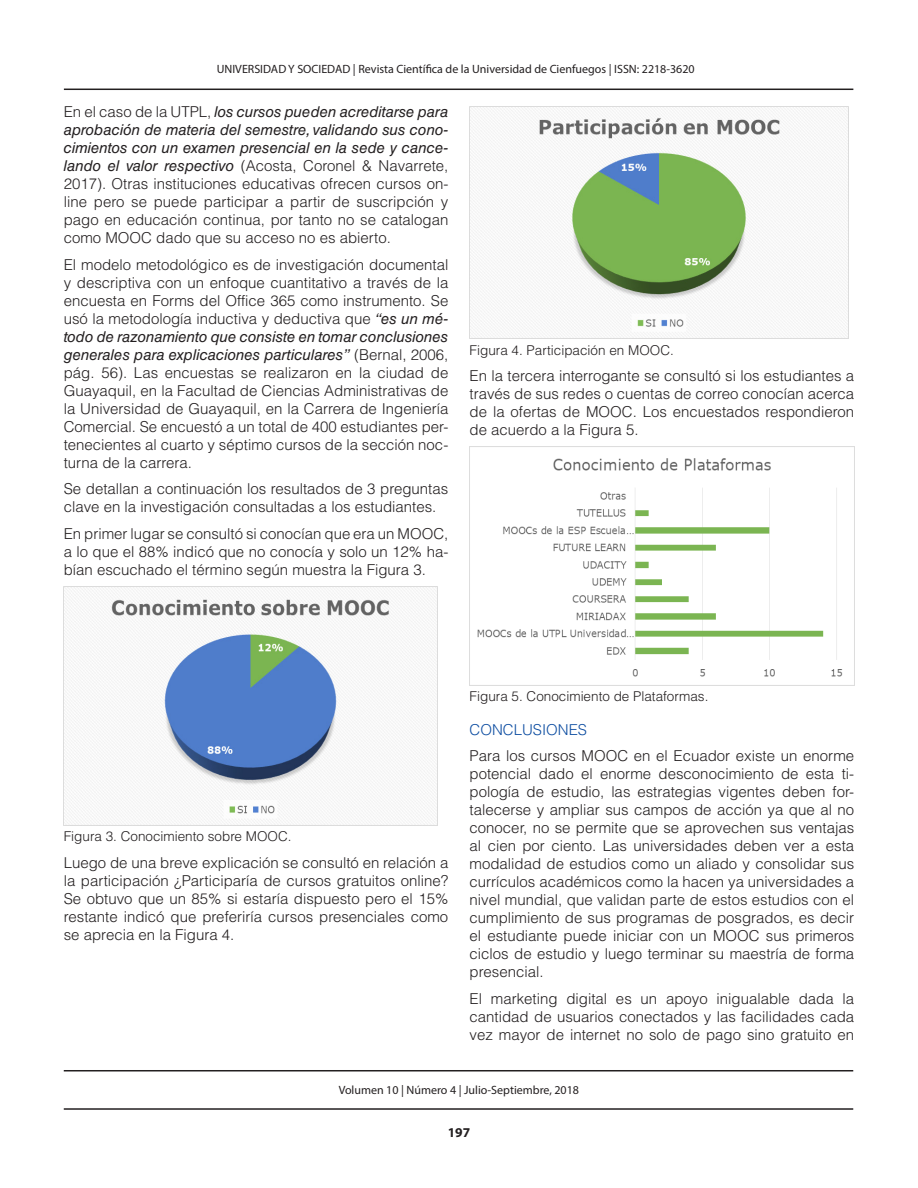
<style>
.page{position:relative;width:918px;height:1188px;background:#fff}
.page>*{position:absolute;margin:0;border:0;box-sizing:border-box;transform-origin:0 0}
.TEXTO{font:300 15px/18px "Helvetica LT Std";color:#231f20;text-align:justify}
.TITULOS_AZUL{font:300 15px "Helvetica LT Std";color:#0d4da1}
.pie_de_foto{font:300 13.5px "Helvetica LT Std";color:#231f20}
.t1{font:700 13.5px "Myriad Pro";color:#231f20}
.t2{font:12px "Myriad Pro";color:#231f20}
.s1{font-weight:400;font-style:italic}
</style>
<div class="page">
<hr style="left:64px;top:89px;width:789px;height:1px;background:#231f20">
<hr style="left:64px;top:1108px;width:789px;height:2px;background:#231f20">
<hr style="left:64px;top:1070px;width:789px;height:1px;background:#231f20">
<img style="left:64px;top:586px;width:374px;height:239px">
<img style="left:470px;top:106px;width:378px;height:233px">
<img style="left:477px;top:458px;width:366px;height:219px">
<p class="t2" style="left:217px;top:61px;width:479px">UNIVERSIDAD Y SOCIEDAD | Revista Científica de la Universidad de Cienfuegos | ISSN: 2218-3620</p>
<p class="TEXTO" style="left:64px;top:103px;width:386px">En el caso de la UTPL, <span class="s1">los cursos pueden acreditarse para aprobación de materia del semestre, validando sus cono&shy;cimientos con un examen presencial en la sede y cance&shy;lando el valor respectivo</span> (Acosta, Coronel &amp; Navarrete, 2017). Otras instituciones educativas ofrecen cursos on&shy;line pero se puede participar a partir de suscripción y pago en educación continua, por tanto no se catalogan como MOOC dado que su acceso no es abierto.</p>
<p class="TEXTO" style="left:64px;top:255px;width:386px">El modelo metodológico es de investigación documental y descriptiva con un enfoque cuantitativo a través de la encuesta en Forms del Office 365 como instrumento. Se usó la metodología inductiva y deductiva que <span class="s1">“es un mé&shy;todo de razonamiento que consiste en tomar conclusiones generales para explicaciones particulares”</span> (Bernal, 2006, pág. 56). Las encuestas se realizaron en la ciudad de Guayaquil, en la Facultad de Ciencias Administrativas de la Universidad de Guayaquil, en la Carrera de Ingeniería Comercial. Se encuestó a un total de 400 estudiantes per&shy;tenecientes al cuarto y séptimo cursos de la sección noc&shy;turna de la carrera.</p>
<p class="TEXTO" style="left:64px;top:480px;width:386px">Se detallan a continuación los resultados de 3 preguntas clave en la investigación consultadas a los estudiantes.</p>
<p class="TEXTO" style="left:64px;top:524px;width:386px">En primer lugar se consultó si conocían que era un MOOC, a lo que el 88% indicó que no conocía y solo un 12% ha&shy;bían escuchado el término según muestra la Figura 3.</p>
<p class="pie_de_foto" style="left:470px;top:342px;width:206px">Figura 4. Participación en MOOC.</p>
<p class="TEXTO" style="left:470px;top:367px;width:386px">En la tercera interrogante se consultó si los estudiantes a través de sus redes o cuentas de correo conocían acerca de la ofertas de MOOC. Los encuestados respondieron de acuerdo a la Figura 5.</p>
<p class="pie_de_foto" style="left:64px;top:828px;width:229px">Figura 3. Conocimiento sobre MOOC.</p>
<p class="TEXTO" style="left:64px;top:853px;width:386px">Luego de una breve explicación se consultó en relación a la participación ¿Participaría de cursos gratuitos online?<br>Se obtuvo que un 85% si estaría dispuesto pero el 15% restante indicó que preferiría cursos presenciales como se aprecia en la Figura 4.</p>
<p class="pie_de_foto" style="left:470px;top:688px;width:240px">Figura 5. Conocimiento de Plataformas.</p>
<p class="TITULOS_AZUL" style="left:470px;top:720px;width:119px">CONCLUSIONES</p>
<p class="TEXTO" style="left:470px;top:747px;width:386px">Para los cursos MOOC en el Ecuador existe un enorme potencial dado el enorme desconocimiento de esta ti&shy;pología de estudio, las estrategias vigentes deben for&shy;talecerse y ampliar sus campos de acción ya que al no conocer, no se permite que se aprovechen sus ventajas al cien por ciento. Las universidades deben ver a esta modalidad de estudios como un aliado y consolidar sus currículos académicos como la hacen ya universidades a nivel mundial, que validan parte de estos estudios con el cumplimiento de sus programas de posgrados, es decir el estudiante puede iniciar con un MOOC sus primeros ciclos de estudio y luego terminar su maestría de forma presencial.</p>
<p class="TEXTO" style="left:470px;top:990px;width:386px">El marketing digital es un apoyo inigualable dada la cantidad de usuarios conectados y las facilidades cada vez mayor de internet no solo de pago sino gratuito en</p>
<p class="t2" style="left:339px;top:1083px;width:242px">Volumen 10 | Número 4 | Julio-Septiembre, 2018</p>
<p class="t1" style="left:448px;top:1124px;width:24px">197</p>
</div>
